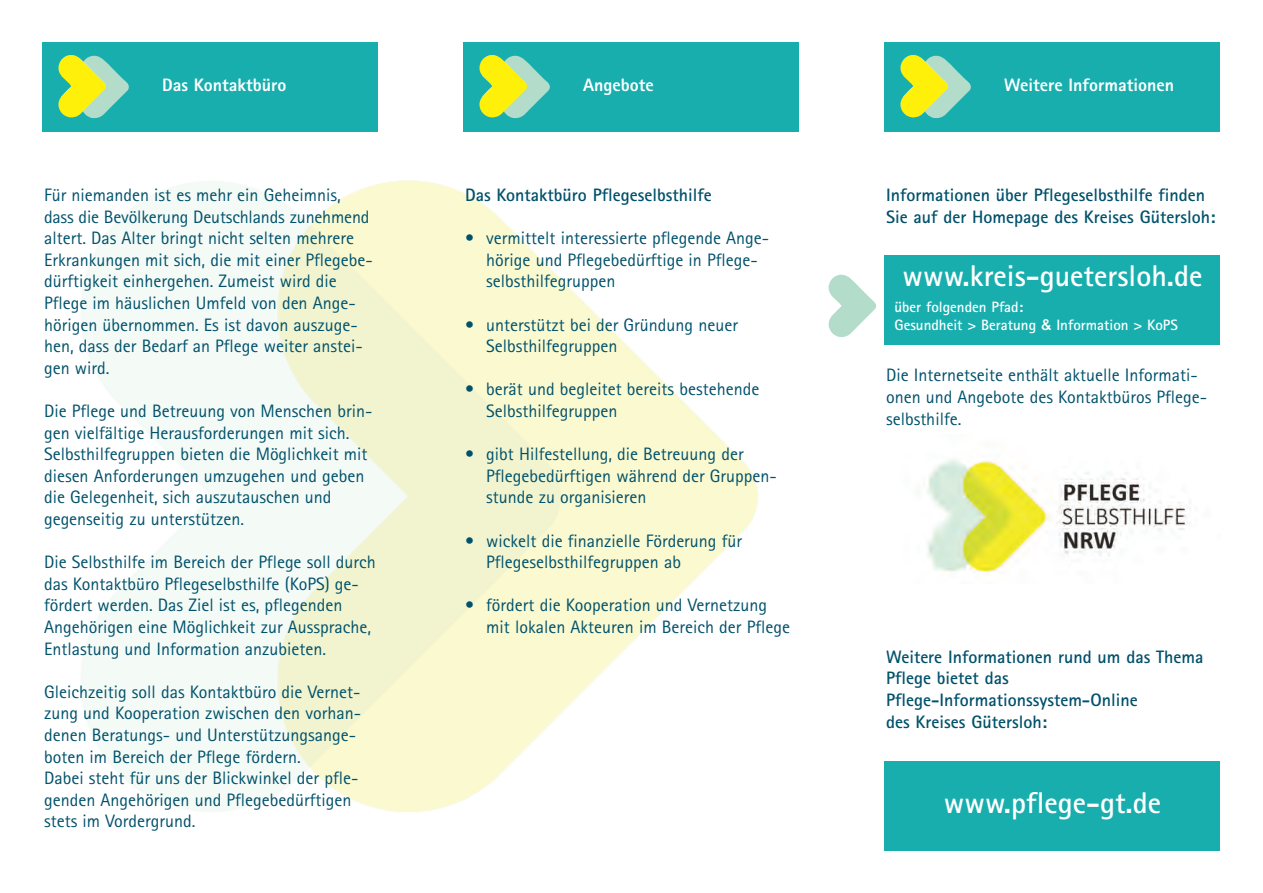
<style>
.page{position:relative;width:1263px;height:893px;background:#fff}
.page>*{position:absolute;margin:0;border:0;box-sizing:border-box;transform-origin:0 0}
.t1{font:700 30px "Rotis Sans Serif";color:#fff}
.t2{font:18px/21.6px "Rotis Sans Serif";color:#00516b}
.t3{font:700 18px/21.6px "Rotis Sans Serif";color:#00516b}
.t4{font:800 18px "Rotis Sans Serif";color:#fff}
.t5{font:700 15px/18.5px "Rotis Sans Serif";color:#fff}
.s1{font-family:"Arial Medium PL";font-weight:400}
</style>
<div class="page">
<img style="left:81px;top:180px;width:677px;height:632px">
<div style="left:43px;top:43px;width:335px;height:89px;background:#19aeae"></div>
<img style="left:89px;top:62px;width:40px;height:56px">
<img style="left:59px;top:55px;width:47px;height:62px">
<div style="left:463px;top:43px;width:336px;height:89px;background:#19aeae"></div>
<img style="left:510px;top:62px;width:40px;height:56px">
<img style="left:479px;top:55px;width:48px;height:62px">
<div style="left:884px;top:43px;width:336px;height:89px;background:#19aeae"></div>
<div style="left:884px;top:255px;width:336px;height:89px;background:#19aeae"></div>
<div style="left:884px;top:761px;width:336px;height:89px;background:#19aeae"></div>
<img style="left:931px;top:62px;width:40px;height:56px">
<img style="left:900px;top:55px;width:48px;height:62px">
<img style="left:829px;top:275px;width:47px;height:62px">
<img style="left:918px;top:458px;width:272px;height:115px">
<p class="t4" style="left:162px;top:79px;width:126px">Das Kontaktbüro</p>
<p class="t2" style="left:44px;top:186px;width:330px">Für niemanden ist es mehr ein Geheimnis, dass die Bevölkerung Deutschlands zunehmend altert. Das Alter bringt nicht selten mehrere Erkrankungen mit sich, die mit einer Pflegebe&shy;dürftigkeit einhergehen. Zumeist wird die Pflege im häuslichen Umfeld von den Ange&shy;hörigen übernommen. Es ist davon auszuge&shy;hen, dass der Bedarf an Pflege weiter anstei&shy;gen wird.</p>
<p class="t2" style="left:44px;top:402px;width:330px">Die Pflege und Betreuung von Menschen brin&shy;gen vielfältige Herausforderungen mit sich.<br>Selbsthilfegruppen bieten die Möglichkeit mit diesen Anforderungen umzugehen und geben die Gelegenheit, sich auszutauschen und gegenseitig zu unterstützen.</p>
<p class="t2" style="left:44px;top:553px;width:333px">Die Selbsthilfe im Bereich der Pflege soll durch das Kontaktbüro Pflegeselbsthilfe (KoPS) ge&shy;fördert werden. Das Ziel ist es, pflegenden Angehörigen eine Möglichkeit zur Aussprache, Entlastung und Information anzubieten.</p>
<p class="t2" style="left:44px;top:683px;width:318px">Gleichzeitig soll das Kontaktbüro die Vernet&shy;zung und Kooperation zwischen den vorhan&shy;denen Beratungs- und Unterstützungsange&shy;boten im Bereich der Pflege fördern.<br>Dabei steht für uns der Blickwinkel der pfle&shy;genden Angehörigen und Pflegebedürftigen stets im Vordergrund.</p>
<p class="t4" style="left:583px;top:79px;width:72px">Angebote</p>
<p class="t3" style="left:465px;top:186px;width:248px">Das Kontaktbüro Pflegeselbsthilfe</p>
<p class="t2" style="left:486px;top:229px;width:284px;text-indent:-21px">• vermittelt interessierte pflegende Ange&shy;hörige und Pflegebedürftige in Pflege&shy;selbsthilfegruppen</p>
<p class="t2" style="left:486px;top:316px;width:253px;text-indent:-21px">• unterstützt bei der Gründung neuer<br>Selbsthilfegruppen</p>
<p class="t2" style="left:486px;top:380px;width:275px;text-indent:-21px">• berät und begleitet bereits bestehende<br>Selbsthilfegruppen</p>
<p class="t2" style="left:486px;top:445px;width:292px;text-indent:-21px">• gibt Hilfestellung, die Betreuung der<br>Pflegebedürftigen während der Gruppen&shy;stunde zu organisieren</p>
<p class="t2" style="left:486px;top:532px;width:257px;text-indent:-21px">• wickelt die finanzielle Förderung für<br>Pflegeselbsthilfegruppen ab</p>
<p class="t2" style="left:486px;top:596px;width:305px;text-indent:-21px">• fördert die Kooperation und Vernetzung mit lokalen Akteuren im Bereich der Pflege</p>
<p class="t4" style="left:1004px;top:79px;width:172px">Weitere Informationen</p>
<p class="t3" style="left:886px;top:186px;width:331px">Informationen über Pflegeselbsthilfe finden<br>Sie auf der Homepage des Kreises Gütersloh:</p>
<h1 class="t1" style="left:902px;top:266px;width:301px">www.kreis-guetersloh.de</h1>
<p class="t5" style="left:894px;top:299px;width:285px">über folgenden Pfad:<br>Gesundheit &gt; Beratung <span class="s1">&amp;</span> Information &gt; KoPS</p>
<p class="t2" style="left:886px;top:366px;width:323px">Die Internetseite enthält aktuelle Informati&shy;onen und Angebote des Kontaktbüros Pflege&shy;selbsthilfe.</p>
<p class="t3" style="left:886px;top:648px;width:319px">Weitere Informationen rund um das Thema<br>Pflege bietet das<br>Pflege-Informationssystem-Online<br>des Kreises Gütersloh:</p>
<h1 class="t1" style="left:944px;top:792px;width:219px">www.pflege-gt.de</h1>
</div>
